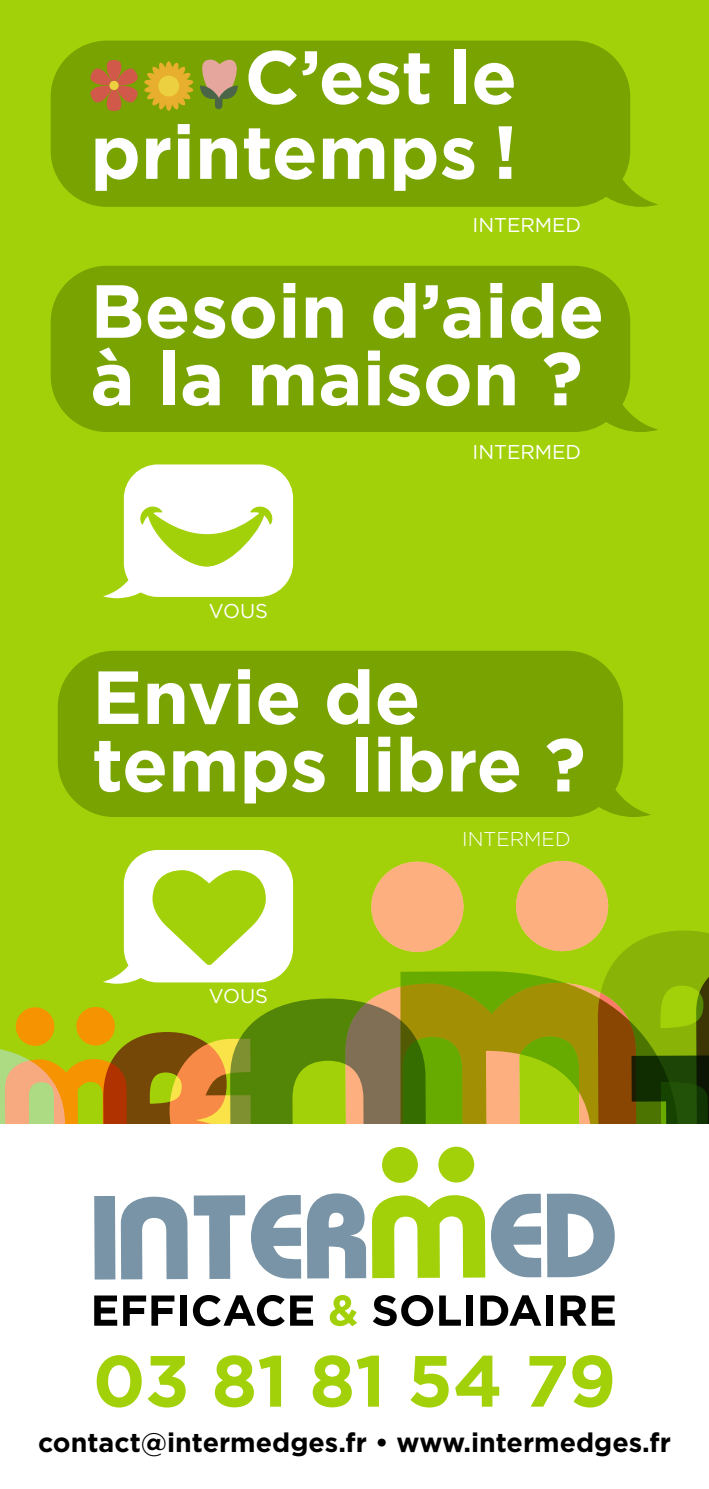
<style>
.page{position:relative;width:709px;height:1489px;background:#fff}
.page>*{position:absolute;margin:0;border:0;box-sizing:border-box;transform-origin:0 0}
.t1{font:700 75px/67.5px "Gotham";color:#fff}
.t2{font:700 72.25px "Gotham";color:#a3d109}
.t3{font:700 26.75px "Gotham";color:#000}
.t4{font:20px "Gotham";color:#fff}
.t5{font:300 20px "Gotham";color:#fff}
</style>
<div class="page">
<div style="left:0;top:0;width:709px;height:1134px;background:#a3d109"></div>
<div style="left:371px;top:861px;width:92px;height:90px;background:#feaf7f;border-radius:50%"></div>
<div style="left:516px;top:860px;width:92px;height:91px;background:#feaf7f;border-radius:50%"></div>
<svg style="left:291px;top:998px;width:109px;height:125px"></svg>
<svg style="left:400px;top:971px;width:147px;height:152px;background:#919c10"></svg>
<div style="left:0;top:1123px;width:709px;height:231px;background:#fff"></div>
<svg style="left:94px;top:1295px;width:23px;height:30px"></svg>
<svg style="left:123px;top:1295px;width:51px;height:30px"></svg>
<div style="left:180px;top:1295px;width:7px;height:30px;background:#000"></div>
<svg style="left:193px;top:1295px;width:120px;height:31px"></svg>
<svg style="left:373px;top:1295px;width:60px;height:31px"></svg>
<svg style="left:439px;top:1295px;width:22px;height:30px"></svg>
<div style="left:466px;top:1295px;width:7px;height:30px;background:#000"></div>
<svg style="left:480px;top:1295px;width:61px;height:30px"></svg>
<div style="left:546px;top:1295px;width:7px;height:30px;background:#000"></div>
<svg style="left:560px;top:1295px;width:54px;height:30px"></svg>
<svg style="left:330px;top:1295px;width:27px;height:31px"></svg>
<svg style="left:0;top:1003px;width:301px;height:277px"></svg>
<svg style="left:307px;top:1193px;width:59px;height:85px"></svg>
<svg style="left:491px;top:1193px;width:50px;height:84px"></svg>
<svg style="left:547px;top:930px;width:162px;height:347px"></svg>
<svg style="left:372px;top:1195px;width:113px;height:82px"></svg>
<div style="left:382px;top:1146px;width:36px;height:36px;background:#a3d109;border-radius:50%"></div>
<div style="left:438px;top:1146px;width:36px;height:36px;background:#a3d109;border-radius:50%"></div>
<svg style="left:58px;top:650px;width:593px;height:167px;background:#7ba600"></svg>
<div style="left:128px;top:468px;width:161px;height:125px;background:#fff;border-radius:30px"></div>
<div style="left:124px;top:464px;width:169px;height:133px;border:8px solid #fff;border-radius:30px"></div>
<svg style="left:103px;top:576px;width:42px;height:22px"></svg>
<svg style="left:140px;top:506px;width:133px;height:61px"></svg>
<div style="left:128px;top:854px;width:161px;height:124px;background:#fff;border-radius:30px"></div>
<div style="left:124px;top:850px;width:169px;height:132px;border:8px solid #fff;border-radius:30px"></div>
<svg style="left:103px;top:961px;width:42px;height:22px"></svg>
<svg style="left:152px;top:870px;width:114px;height:94px"></svg>
<div style="left:51px;top:266px;width:607px;height:166px;background:#78a300"></div>
<svg style="left:51px;top:41px;width:607px;height:166px;background:#7ba600"></svg>
<div style="left:107px;top:60px;width:14px;height:25px;background:#d0594a;border-radius:7px"></div>
<div style="left:165px;top:61px;width:7px;height:25px;background:#c0aa1d;border-radius:50%"></div>
<div style="left:165px;top:86px;width:7px;height:25px;background:#d3ac25;border-radius:50%"></div>
<svg style="left:89px;top:62px;width:104px;height:48px;background:#b29023"></svg>
<div style="left:158px;top:76px;width:21px;height:20px;background:#ecd03f;border-radius:50%"></div>
<div style="left:215px;top:95px;width:7px;height:10px;background:#4a6548"></div>
<svg style="left:200px;top:60px;width:38px;height:40px;background:#b0986d"></svg>
<p class="t1" style="left:90px;top:39px;width:428px;line-height:75px;text-align:right">C’est le printemps !</p>
<p class="t4" style="left:472px;top:212px;width:110px">INTERMED</p>
<p class="t1" style="left:90px;top:277px;width:515px">Besoin d’aide à la maison ?</p>
<p class="t4" style="left:472px;top:439px;width:110px">INTERMED</p>
<p class="t4" style="left:209px;top:597px;width:61px">VOUS</p>
<p class="t1" style="left:92px;top:663px;width:495px">Envie de temps libre ?</p>
<p class="t4" style="left:209px;top:983px;width:61px">VOUS</p>
<p class="t5" style="left:462px;top:826px;width:110px">INTERMED</p>
<p class="t2" style="left:93px;top:1332px;width:525px">03 81 81 54 79</p>
<p class="t3" style="left:38px;top:1424px;width:634px">contact@intermedges.fr • www.intermedges.fr</p>
</div>
